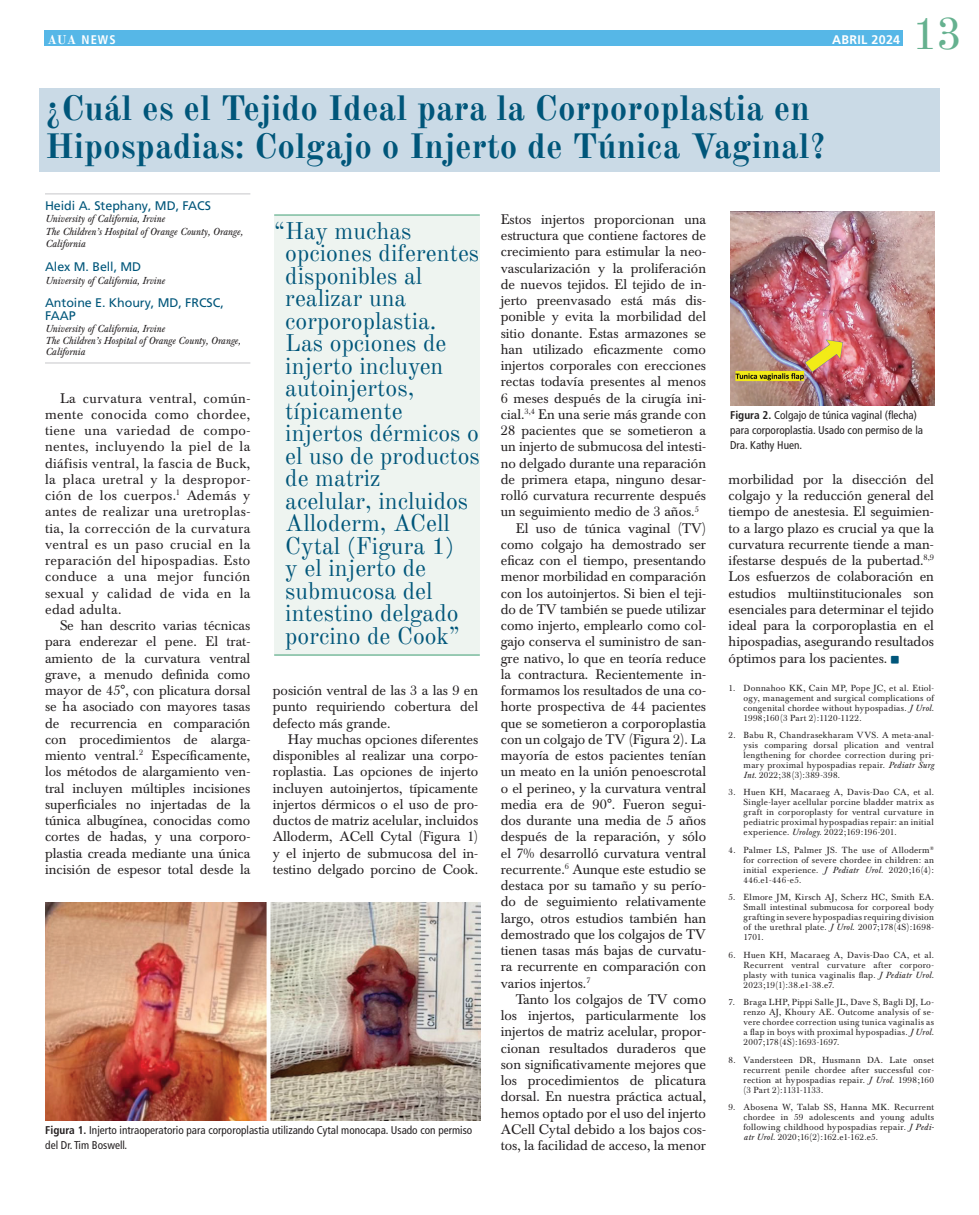
<style>
.page{position:relative;width:979px;height:1215px;background:#fff}
.page>*{position:absolute;margin:0;border:0;box-sizing:border-box;transform-origin:0 0}
.t1{font:45px "Old Standard TT";color:#65b18f}
.Headline_Blue_Backgr{font:700 35px/37.5px "Old Standard TT";color:#00567a}
.Quote_Callout{font:23.75px/22.5px "Old Standard TT";color:#00567a}
.Paragraph{font:13.75px/16.2px "Baskerville BE";color:#231f20;text-align:justify}
.NAme_No_Line{font:12.5px/12.5px "Frutiger LT Pro";letter-spacing:-.005em;color:#00567a}
.NAme{font:12.5px "Frutiger LT Pro";letter-spacing:-.005em;color:#00567a}
.t2{font:700 12.5px "Frutiger LT Pro";letter-spacing:.025em;color:#fff}
.t3{font:700 condensed 12.5px "Frutiger LT Pro";color:#fff}
.t4{font:condensed 11.25px/15px "Frutiger LT Pro";color:#231f20}
._1st_Affiliation_No{font:italic 10px/12.5px "Baskerville BE";color:#231f20}
.Affiliation{font:italic 10px/11.2px "Baskerville BE";letter-spacing:-.005em;color:#231f20}
.t5{font:8.75px/10px "Baskerville BE";letter-spacing:.03em;color:#231f20;text-align:justify}
.s1{font-family:"Old Standard TT";font-stretch:normal}
.s2{font-weight:700}
.s3{font-style:italic}
</style>
<div class="page">
<div style="left:45px;top:31px;width:858px;height:15px;background:#56b7e7"></div>
<div style="left:39px;top:88px;width:900px;height:84px;background:#cadae6"></div>
<hr style="left:45px;top:193px;width:205px;height:1px;background:#d1d2d4">
<hr style="left:45px;top:362px;width:205px;height:2px;background:#d1d2d4">
<img style="left:45px;top:903px;width:435px;height:218px">
<img style="left:730px;top:212px;width:204px;height:193px">
<div style="left:274px;top:215px;width:206px;height:440px;background:#eef4f0"></div>
<hr style="left:274px;top:654px;width:206px;height:2px;background:#65b18f">
<hr style="left:274px;top:214px;width:206px;height:2px;background:#65b18f">
<p class="t3" style="left:48px;top:32px;width:70px"><span class="s1">AUA</span> NEWS</p>
<p class="t2" style="left:832px;top:32px;width:70px">ABRIL 2024</p>
<h1 class="t1" style="left:912px;top:0;width:51px">13</h1>
<p class="Headline_Blue_Backgr" style="left:45px;top:87px;width:782px">¿Cuál es el Tejido Ideal para la Corporoplastia en<br>Hipospadias: Colgajo o Injerto de Túnica Vaginal?</p>
<p class="NAme" style="left:45px;top:198px;width:167px">Heidi A. Stephany, MD, FACS</p>
<p class="_1st_Affiliation_No" style="left:45px;top:213px;width:121px">University of California, Irvine</p>
<p class="_1st_Affiliation_No" style="left:45px;top:226px;width:199px">The Children’s Hospital of Orange County, Orange,<br>California</p>
<p class="NAme_No_Line" style="left:45px;top:261px;width:98px">Alex M. Bell, MD</p>
<p class="_1st_Affiliation_No" style="left:45px;top:274px;width:121px">University of California, Irvine</p>
<p class="NAme_No_Line" style="left:45px;top:297px;width:180px">Antoine E. Khoury, MD, FRCSC,<br>FAAP</p>
<p class="_1st_Affiliation_No" style="left:45px;top:323px;width:121px">University of California, Irvine</p>
<p class="Affiliation" style="left:45px;top:335px;width:197px">The Children’s Hospital of Orange County, Orange,<br>California</p>
<p class="Paragraph" style="left:45px;top:390px;width:207px;text-indent:15px">La curvatura ventral, común&shy;mente conocida como chordee, tiene una variedad de compo&shy;nentes, incluyendo la piel de la diáfisis ventral, la fascia de Buck, la placa uretral y la despropor&shy;ción de los cuerpos.<sup>1</sup> Además y antes de realizar una uretroplas&shy;tia, la corrección de la curvatura ventral es un paso crucial en la reparación del hipospadias. Esto conduce a una mejor función sexual y calidad de vida en la edad adulta.</p>
<p class="Paragraph" style="left:45px;top:618px;width:207px;text-indent:15px">Se han descrito varias técnicas para enderezar el pene. El trat&shy;amiento de la curvatura ventral grave, a menudo definida como mayor de 45°, con plicatura dorsal se ha asociado con mayores tasas de recurrencia en comparación con procedimientos de alarga&shy;miento ventral.<sup>2</sup> Específicamente, los métodos de alargamiento ven&shy;tral incluyen múltiples incisiones superficiales no injertadas de la túnica albugínea, conocidas como cortes de hadas, y una corporo&shy;plastia creada mediante una única incisión de espesor total desde la</p>
<p class="Paragraph" style="left:501px;top:211px;width:207px">Estos injertos proporcionan una estructura que contiene factores de crecimiento para estimular la neo&shy;vascularización y la proliferación de nuevos tejidos. El tejido de in&shy;jerto preenvasado está más dis&shy;ponible y evita la morbilidad del sitio donante. Estas armazones se han utilizado eficazmente como injertos corporales con erecciones rectas todavía presentes al menos 6 meses después de la cirugía ini&shy;cial.<sup>3,4</sup> En una serie más grande con 28 pacientes que se sometieron a un injerto de submucosa del intesti&shy;no delgado durante una reparación de primera etapa, ninguno desar&shy;rolló curvatura recurrente después un seguimiento medio de 3 años.<sup>5</sup></p>
<p class="Paragraph" style="left:501px;top:520px;width:207px;text-indent:15px">El uso de túnica vaginal (TV) como colgajo ha demostrado ser eficaz con el tiempo, presentando menor morbilidad en comparación con los autoinjertos. Si bien el teji&shy;do de TV también se puede utilizar como injerto, emplearlo como col&shy;gajo conserva el suministro de san&shy;gre nativo, lo que en teoría reduce la contractura. Recientemente in&shy;formamos los resultados de una co&shy;horte prospectiva de 44 pacientes que se sometieron a corporoplastia con un colgajo de TV (Figura 2). La mayoría de estos pacientes tenían un meato en la unión penoescrotal o el perineo, y la curvatura ventral media era de 90°. Fueron segui&shy;dos durante una media de 5 años después de la reparación, y sólo el 7% desarrolló curvatura ventral recurrente.<sup>6</sup> Aunque este estudio se destaca por su tamaño y su perío&shy;do de seguimiento relativamente largo, otros estudios también han demostrado que los colgajos de TV tienen tasas más bajas de curvatu&shy;ra recurrente en comparación con varios injertos.<sup>7</sup></p>
<p class="Paragraph" style="left:501px;top:991px;width:207px;text-indent:15px">Tanto los colgajos de TV como los injertos, particularmente los injertos de matriz acelular, propor&shy;cionan resultados duraderos que son significativamente mejores que los procedimientos de plicatura dorsal. En nuestra práctica actual, hemos optado por el uso del injerto ACell Cytal debido a los bajos cos&shy;tos, la facilidad de acceso, la menor</p>
<p class="Quote_Callout" style="left:285px;top:218px;width:196px;text-indent:-11px">“Hay muchas opciones diferentes disponibles al realizar una corporoplastia.<br>Las opciones de injerto incluyen autoinjertos, típicamente injertos dérmicos o el uso de productos de matriz<br>acelular, incluidos<br>Alloderm, ACell<br>Cytal (Figura 1)<br>y el injerto de submucosa del intestino delgado porcino de Cook”</p>
<p class="t4" style="left:730px;top:407px;width:194px"><span class="s2">Figura 2.</span> Colgajo de túnica vaginal (flecha) para corporoplastia. Usado con permiso de la<br>Dra. Kathy Huen.</p>
<p class="Paragraph" style="left:728px;top:471px;width:207px">morbilidad por la disección del colgajo y la reducción general del tiempo de anestesia. El seguimien&shy;to a largo plazo es crucial ya que la curvatura recurrente tiende a man&shy;ifestarse después de la pubertad.<sup>8,9<br></sup>Los esfuerzos de colaboración en estudios multiinstitucionales son esenciales para determinar el tejido ideal para la corporoplastia en el hipospadias, asegurando resultados óptimos para los pacientes.</p>
<p class="t5" style="left:743px;top:683px;width:192px;text-indent:-15px">1. Donnahoo KK, Cain MP, Pope JC, et al. Etiol&shy;ogy, management and surgical complications of congenital chordee without hypospadias. <span class="s3">J Urol</span>.<br>1998;160(3 Part 2):1120-1122.</p>
<p class="t5" style="left:743px;top:730px;width:192px;text-indent:-15px">2. Babu R, Chandrasekharam VVS. A meta-anal&shy;ysis comparing dorsal plication and ventral lengthening for chordee correction during pri&shy;mary proximal hypospadias repair. <span class="s3">Pediatr Surg Int</span>. 2022;38(3):389-398.</p>
<p class="t5" style="left:743px;top:788px;width:192px;text-indent:-15px">3. Huen KH, Macaraeg A, Davis-Dao CA, et al.<br>Single-layer acellular porcine bladder matrix as graft in corporoplasty for ventral curvature in pediatric proximal hypospadias repair: an initial experience. <span class="s3">Urology</span>. 2022;169:196-201.</p>
<p class="t5" style="left:743px;top:845px;width:192px;text-indent:-15px">4. Palmer LS, Palmer JS. The use of Alloderm<sup>® </sup>for correction of severe chordee in children: an initial experience. <span class="s3">J Pediatr Urol</span>. 2020;16(4):<br>446.e1-446-e5.</p>
<p class="t5" style="left:743px;top:892px;width:192px;text-indent:-15px">5. Elmore JM, Kirsch AJ, Scherz HC, Smith EA.<br>Small intestinal submucosa for corporeal body grafting in severe hypospadias requiring division of the urethral plate. <span class="s3">J Urol</span>. 2007;178(4S):1698- 1701.</p>
<p class="t5" style="left:743px;top:950px;width:192px;text-indent:-15px">6. Huen KH, Macaraeg A, Davis-Dao CA, et al.<br>Recurrent ventral curvature after corporo&shy;plasty with tunica vaginalis flap. <span class="s3">J Pediatr Urol</span>.<br>2023;19(1):38.e1-38.e7.</p>
<p class="t5" style="left:743px;top:997px;width:192px;text-indent:-15px">7. Braga LHP, Pippi Salle JL, Dave S, Bagli DJ, Lo&shy;renzo AJ, Khoury AE. Outcome analysis of se&shy;vere chordee correction using tunica vaginalis as a flap in boys with proximal hypospadias. <span class="s3">J Urol</span>.<br>2007;178(4S):1693-1697.</p>
<p class="t5" style="left:743px;top:1055px;width:192px;text-indent:-15px">8. Vandersteen DR, Husmann DA. Late onset recurrent penile chordee after successful cor&shy;rection at hypospadias repair. <span class="s3">J Urol</span>. 1998;160 (3 Part 2):1131-1133.</p>
<p class="t5" style="left:743px;top:1102px;width:192px;text-indent:-15px">9. Abosena W, Talab SS, Hanna MK. Recurrent chordee in 59 adolescents and young adults following childhood hypospadias repair. <span class="s3">J Pedi&shy;atr Urol</span>. 2020;16(2):162.e1-162.e5.</p>
<p class="Paragraph" style="left:273px;top:683px;width:207px">posición ventral de las 3 a las 9 en punto requiriendo cobertura del defecto más grande.</p>
<p class="Paragraph" style="left:273px;top:731px;width:207px;text-indent:15px">Hay muchas opciones diferentes disponibles al realizar una corpo&shy;roplastia. Las opciones de injerto incluyen autoinjertos, típicamente injertos dérmicos o el uso de pro&shy;ductos de matriz acelular, incluidos Alloderm, ACell Cytal (Figura 1) y el injerto de submucosa del in&shy;testino delgado porcino de Cook.</p>
<p class="t4" style="left:45px;top:1123px;width:428px"><span class="s2">Figura 1.</span> Injerto intraoperatorio para corporoplastia utilizando Cytal monocapa. Usado con permiso del Dr. Tim Boswell.</p>
</div>
